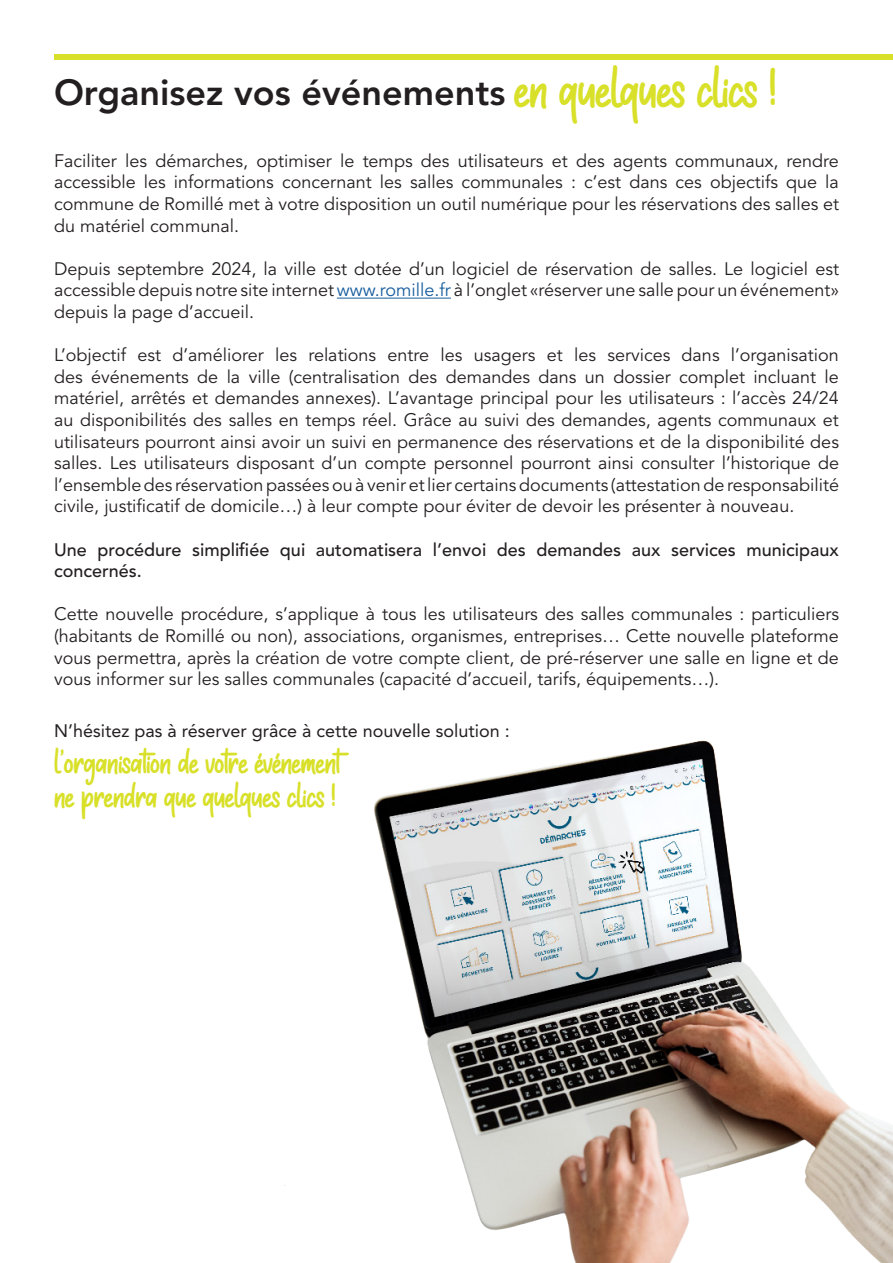
<style>
.page{position:relative;width:893px;height:1263px;background:#fff}
.page>*{position:absolute;margin:0;border:0;box-sizing:border-box;transform-origin:0 0}
.t1{font:800 36px "Avenir LT Pro";color:#231f20}
.t2{font:28.5px "Sweety Strawberry";color:#d8e029}
.t3{font:18px/21.6px "Avenir LT Std";color:#231f20;text-align:justify}
.t4{font:500 18px/21.6px "Avenir LT Std";color:#231f20}
.t5{font:18px "Avenir LT Pro";color:#231f20}
.s1{font-family:"Sweety Strawberry";font-weight:400;font-size:46.5px;color:#d8e029}
.s2{color:#175d9e}
</style>
<div class="page">
<div style="left:54px;top:54px;width:839px;height:6px;background:#d8e029"></div>
<hr style="left:337px;top:298px;width:114px;height:1px;background:#175d9e">
<img style="left:284px;top:740px;width:609px;height:523px">
<p class="t1" style="left:54px;top:71px;width:723px">Organisez vos événements <span class="s1">en quelques clics !</span></p>
<p class="t3" style="left:54px;top:150px;width:786px">Faciliter les démarches, optimiser le temps des utilisateurs et des agents communaux, rendre accessible les informations concernant les salles communales : c’est dans ces objectifs que la commune de Romillé met à votre disposition un outil numérique pour les réservations des salles et du matériel communal.</p>
<p class="t3" style="left:54px;top:258px;width:786px">Depuis septembre 2024, la ville est dotée d’un logiciel de réservation de salles. Le logiciel est accessible depuis notre site internet <span class="s2">www.romille.fr</span> à l’onglet «réserver une salle pour un événement» depuis la page d’accueil.</p>
<p class="t3" style="left:54px;top:345px;width:786px">L’objectif est d’améliorer les relations entre les usagers et les services dans l’organisation des événements de la ville (centralisation des demandes dans un dossier complet incluant le matériel, arrêtés et demandes annexes). L’avantage principal pour les utilisateurs : l’accès 24/24 au disponibilités des salles en temps réel. Grâce au suivi des demandes, agents communaux et utilisateurs pourront ainsi avoir un suivi en permanence des réservations et de la disponibilité des salles. Les utilisateurs disposant d’un compte personnel pourront ainsi consulter l’historique de l’ensemble des réservation passées ou à venir et lier certains documents (attestation de responsabilité civile, justificatif de domicile…) à leur compte pour éviter de devoir les présenter à nouveau.</p>
<p class="t4" style="left:54px;top:539px;width:786px">Une procédure simplifiée qui automatisera l’envoi des demandes aux services municipaux concernés.</p>
<p class="t3" style="left:54px;top:604px;width:786px">Cette nouvelle procédure, s’applique à tous les utilisateurs des salles communales : particuliers (habitants de Romillé ou non), associations, organismes, entreprises… Cette nouvelle plateforme vous permettra, après la création de votre compte client, de pré-réserver une salle en ligne et de vous informer sur les salles communales (capacité d’accueil, tarifs, équipements…).</p>
<p class="t5" style="left:54px;top:720px;width:457px">N’hésitez pas à réserver grâce à cette nouvelle solution :</p>
<p class="t2" style="left:54px;top:738px;width:287px">l’organisation de votre événement</p>
<p class="t2" style="left:54px;top:772px;width:283px">ne prendra que quelques clics !</p>
</div>
